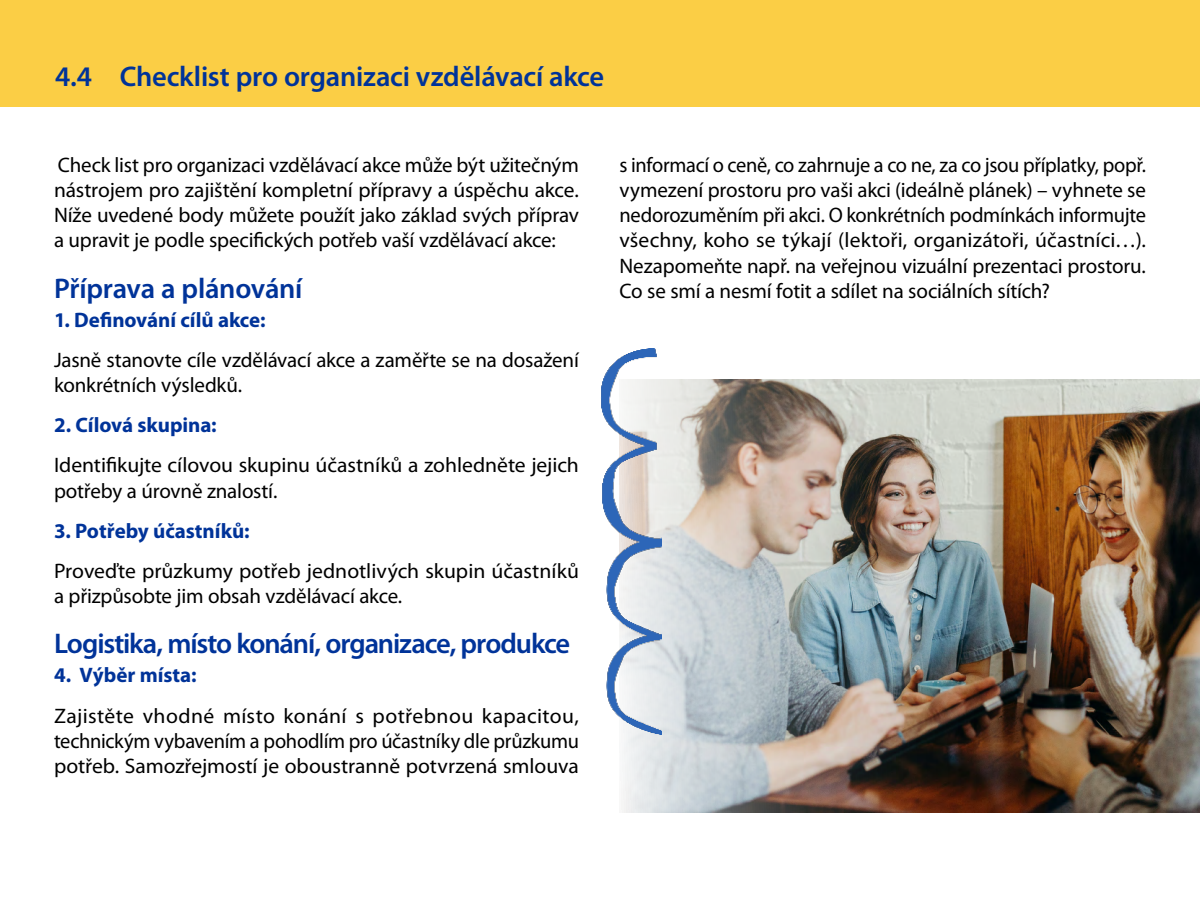
<style>
.page{position:relative;width:1200px;height:900px;background:#fff}
.page>*{position:absolute;margin:0;border:0;box-sizing:border-box;transform-origin:0 0}
.t1{font:600 28.5px "Myriad Pro";letter-spacing:-.015em;color:#039}
.t2{font:600 28.5px "Myriad Pro";letter-spacing:-.04em;color:#039}
.t3{font:21px/25.2px "Myriad Pro";letter-spacing:-.005em;color:#000;text-align:justify}
.t4{font:700 21px "Myriad Pro";letter-spacing:-.005em;color:#039}
</style>
<div class="page">
<div style="left:0;top:0;width:1200px;height:106px;background:#fbce45"></div>
<img style="left:621px;top:380px;width:579px;height:432px">
<img style="left:601px;top:349px;width:60px;height:386px">
<h1 class="t1" style="left:55px;top:58px;width:551px">4.4 Checklist pro organizaci vzdělávací akce</h1>
<p class="t3" style="left:54px;top:152px;width:526px">Check list pro organizaci vzdělávací akce může být užitečným nástrojem pro zajištění kompletní přípravy a úspěchu akce.<br>Níže uvedené body můžete použít jako základ svých příprav a upravit je podle specifických potřeb vaší vzdělávací akce:</p>
<h1 class="t1" style="left:54px;top:271px;width:250px">Příprava a plánování</h1>
<p class="t4" style="left:54px;top:306px;width:213px">1. Definování cílů akce:</p>
<p class="t3" style="left:54px;top:347px;width:526px">Jasně stanovte cíle vzdělávací akce a zaměřte se na dosažení konkrétních výsledků.</p>
<p class="t4" style="left:54px;top:411px;width:164px">2. Cílová skupina:</p>
<p class="t3" style="left:54px;top:452px;width:526px">Identifikujte cílovou skupinu účastníků a zohledněte jejich potřeby a úrovně znalostí.</p>
<p class="t4" style="left:54px;top:517px;width:197px">3. Potřeby účastníků:</p>
<p class="t3" style="left:54px;top:558px;width:526px">Proveďte průzkumy potřeb jednotlivých skupin účastníků a přizpůsobte jim obsah vzdělávací akce.</p>
<h1 class="t2" style="left:54px;top:625px;width:518px">Logistika, místo konání, organizace, produkce</h1>
<p class="t4" style="left:54px;top:662px;width:144px">4. Výběr místa:</p>
<p class="t3" style="left:54px;top:703px;width:527px">Zajistěte vhodné místo konání s potřebnou kapacitou, technickým vybavením a pohodlím pro účastníky dle průzkumu potřeb. Samozřejmostí je oboustranně potvrzená smlouva</p>
<p class="t3" style="left:620px;top:152px;width:528px">s informací o ceně, co zahrnuje a co ne, za co jsou příplatky, popř. vymezení prostoru pro vaši akci (ideálně plánek) – vyhnete se nedorozuměním při akci. O konkrétních podmínkách informujte všechny, koho se týkají (lektoři, organizátoři, účastníci…).<br>Nezapomeňte např. na veřejnou vizuální prezentaci prostoru.<br>Co se smí a nesmí fotit a sdílet na sociálních sítích?</p>
</div>
